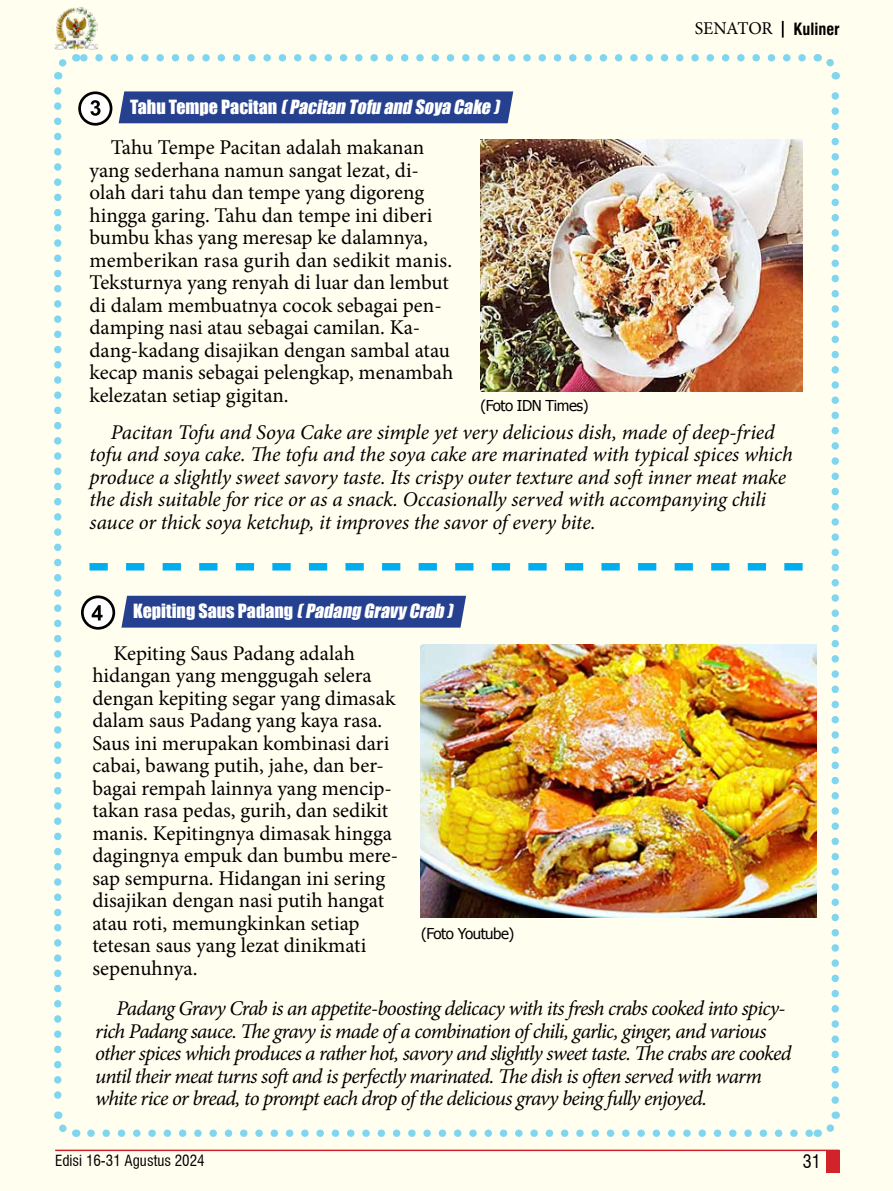
<style>
.page{position:relative;width:893px;height:1191px;background:#fffeef}
.page>*{position:absolute;margin:0;border:0;box-sizing:border-box;transform-origin:0 0}
.t1{font:21px/22.5px "Minion Pro";color:#000}
.t2{font:italic 21px/22.5px "Minion Pro";letter-spacing:-.04em;color:#000}
.t3{font:italic 21px/22.5px "Minion Pro";letter-spacing:-.02em;color:#000}
.t4{font:italic 18px "Impact";color:#fff}
.t5{font:18px "Impact";color:#fff}
.t6{font:18px "Minion Pro";letter-spacing:-.01em;color:#000}
.t7{font:condensed 18px "Swiss 721 BT";color:#000}
.t8{font:15px "Tahoma";letter-spacing:-.03em;color:#000}
.t9{font:condensed 15px "Swiss 721 BT";color:#000}
.s1{font-style:normal}
.s2{font-family:"Swiss 721 BT";font-weight:700;font-stretch:condensed;font-size:16.5px}
.s3{font-style:italic}
</style>
<div class="page">
<svg style="left:91px;top:1129px;width:719px;height:8px"></svg>
<svg style="left:83px;top:54px;width:719px;height:7px"></svg>
<svg style="left:54px;top:91px;width:24px;height:1046px"></svg>
<svg style="left:817px;top:1111px;width:23px;height:26px"></svg>
<svg style="left:815px;top:54px;width:25px;height:1046px"></svg>
<svg style="left:54px;top:54px;width:23px;height:25px"></svg>
<hr style="left:55px;top:1149px;width:784px;height:2px;background:#d2232a">
<svg style="left:782px;top:21px;width:2px;height:17px"></svg>
<img style="left:54px;top:8px;width:43px;height:42px">
<div style="left:119px;top:91px;width:394px;height:32px;background:#25408f"></div>
<div style="left:80px;top:93px;width:31px;height:31px;background:#fff;border-radius:50%"></div>
<div style="left:78px;top:91px;width:34px;height:35px;border:3px solid #000;border-radius:50%"></div>
<svg style="left:90px;top:100px;width:11px;height:16px"></svg>
<div style="left:121px;top:596px;width:345px;height:31px;background:#25408f"></div>
<div style="left:82px;top:597px;width:32px;height:31px;background:#fff;border-radius:50%"></div>
<div style="left:81px;top:595px;width:34px;height:34px;border:3px solid #000;border-radius:50%"></div>
<svg style="left:92px;top:605px;width:11px;height:15px"></svg>
<svg style="left:89px;top:563px;width:714px;height:7px"></svg>
<div style="left:826px;top:1150px;width:13px;height:23px;background:#d2232a"></div>
<img style="left:420px;top:644px;width:397px;height:273px">
<img style="left:480px;top:139px;width:323px;height:252px">
<p class="t4" style="left:130px;top:93px;width:375px"><span class="s1">T a h u T e m p e P a c i t a n</span> (Pacitan Tofu and Soya Cake )</p>
<p class="t1" style="left:90px;top:137px;width:365px;text-indent:21px">Tahu Tempe Pacitan adalah makanan yang sederhana namun sangat lezat, di&shy;olah dari tahu dan tempe yang digoreng hingga garing. Tahu dan tempe ini diberi bumbu khas yang meresap ke dalamnya, memberikan rasa gurih dan sedikit manis.<br>Teksturnya yang renyah di luar dan lembut di dalam membuatnya cocok sebagai pen&shy;damping nasi atau sebagai camilan. Ka&shy;dang-kadang disajikan dengan sambal atau kecap manis sebagai pelengkap, menambah kelezatan setiap gigitan.</p>
<p class="t8" style="left:480px;top:395px;width:110px">(Foto IDN Times)</p>
<p class="t6" style="left:695px;top:16px;width:146px">SENATOR <span class="s2">Kuliner</span></p>
<p class="t3" style="left:90px;top:421px;width:705px;text-indent:21px">Pacitan Tofu and Soya Cake are simple yet very delicious dish, made of deep-fried tofu and soya cake. The tofu and the soya cake are marinated with typical spices which produce a slightly sweet savory taste. Its crispy outer texture and soft inner meat make the dish suitable for rice or as a snack. Occasionally served with accompanying chili sauce or thick soya ketchup, it improves the savor of every bite.</p>
<p class="t5" style="left:133px;top:597px;width:326px">Kepiting Saus Padang <span class="s3">(Padang GravyCrab )</span></p>
<p class="t1" style="left:92px;top:641px;width:307px;text-indent:21px">Kepiting Saus Padang adalah hidangan yang menggugah selera dengan kepiting segar yang dimasak dalam saus Padang yang kaya rasa.<br>Saus ini merupakan kombinasi dari cabai, bawang putih, jahe, dan ber&shy;bagai rempah lainnya yang mencip&shy;takan rasa pedas, gurih, dan sedikit manis. Kepitingnya dimasak hingga dagingnya empuk dan bumbu mere&shy;sap sempurna. Hidangan ini sering disajikan dengan nasi putih hangat atau roti, memungkinkan setiap tetesan saus yang lezat dinikmati sepenuhnya.</p>
<p class="t8" style="left:421px;top:924px;width:94px">(Foto Youtube)</p>
<p class="t2" style="left:95px;top:997px;width:698px;text-indent:21px">Padang Gravy Crab is an appetite-boosting delicacy with its fresh crabs cooked into spicy&shy;rich Padang sauce. The gravy is made of a combination of chili, garlic, ginger, and various other spices which produces a rather hot, savory and slightly sweet taste. The crabs are cooked until their meat turns soft and is perfectly marinated. The dish is often served with warm white rice or bread, to prompt each drop of the delicious gravy being fully enjoyed.</p>
<p class="t9" style="left:55px;top:1151px;width:151px">Edisi 16-31 Agustus 2024</p>
<p class="t7" style="left:803px;top:1151px;width:19px">31</p>
</div>
